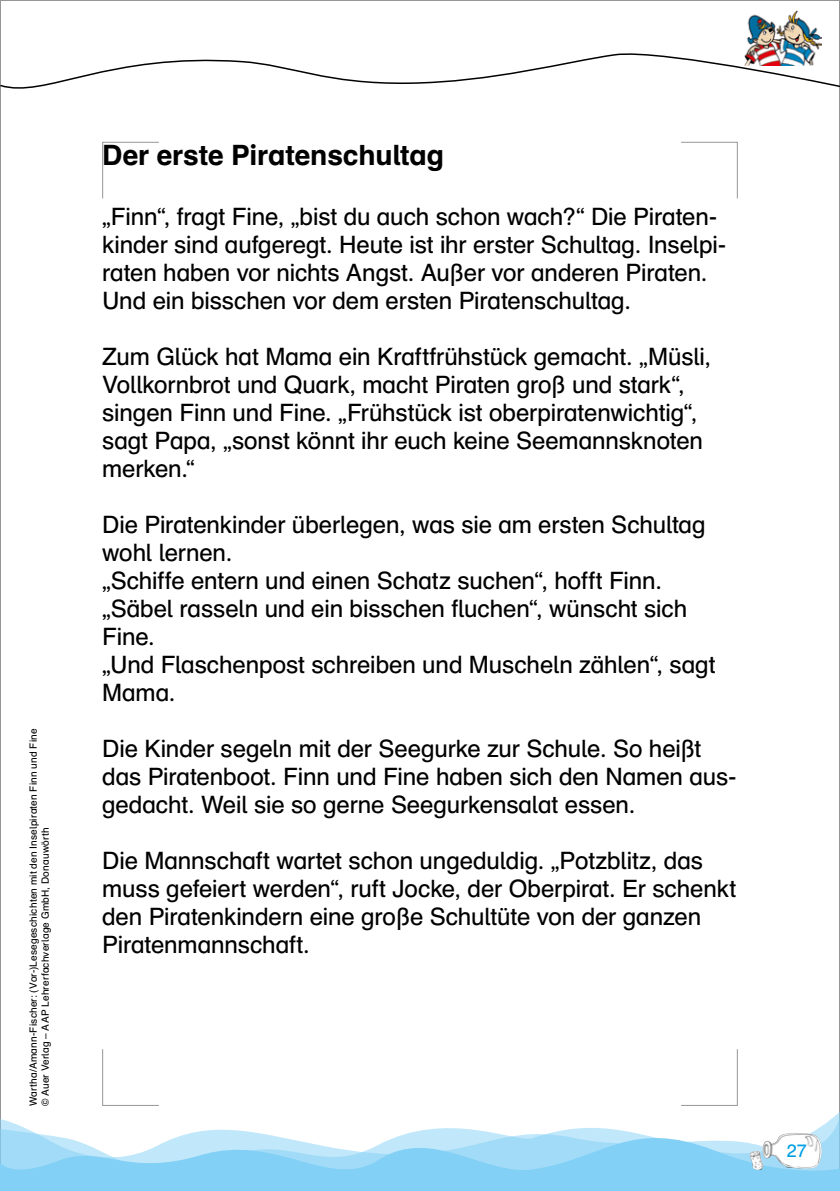
<style>
.page{position:relative;width:840px;height:1191px;background:#fff}
.page>*{position:absolute;margin:0;border:0;box-sizing:border-box;transform-origin:0 0}
.t1{font:700 28px "Auer Schulbuch";letter-spacing:-.005em;color:#000}
.t2{font:24px/28px "Auer Schulbuch";letter-spacing:-.005em;color:#000}
.t3{font:18px "Auer Schulbuch";color:#009ee3}
.t4{font:10px/12px "Auer Schulbuch";letter-spacing:.02em;color:#000}
</style>
<div class="page">
<svg style="left:102px;top:141px;width:57px;height:58px"></svg>
<svg style="left:102px;top:1049px;width:57px;height:57px"></svg>
<svg style="left:681px;top:141px;width:57px;height:58px"></svg>
<svg style="left:681px;top:1049px;width:57px;height:57px"></svg>
<svg style="left:0;top:1109px;width:839px;height:82px"></svg>
<svg style="left:0;top:1115px;width:839px;height:71px"></svg>
<img style="left:779px;top:1133px;width:14px;height:3px">
<svg style="left:0;top:48px;width:839px;height:51px"></svg>
<img style="left:743px;top:11px;width:78px;height:55px">
<p class="t4" style="left:27px;top:1106px;width:379px;rotate:-90deg">Wartha/Amann-Fischer: (Vor-)Lesegeschichten mit den Inselpiraten Finn und Fine © Auer Verlag – AAP Lehrerfachverlage GmbH, Donauwörth</p>
<p class="t1" style="left:102px;top:137px;width:343px">Der erste Piratenschultag</p>
<p class="t2" style="left:102px;top:201px;width:625px">„Finn“, fragt Fine, „bist du auch schon wach?“ Die Piraten&shy;kinder sind aufgeregt. Heute ist ihr erster Schultag. Inselpi&shy;raten haben vor nichts Angst. Außer vor anderen Piraten.<br>Und ein bisschen vor dem ersten Piratenschultag.</p>
<p class="t2" style="left:102px;top:341px;width:610px">Zum Glück hat Mama ein Kraftfrühstück gemacht. „Müsli, Vollkornbrot und Quark, macht Piraten groß und stark“, singen Finn und Fine. „Frühstück ist oberpiratenwichtig“, sagt Papa, „sonst könnt ihr euch keine Seemannsknoten merken.“</p>
<p class="t2" style="left:102px;top:509px;width:614px">Die Piratenkinder überlegen, was sie am ersten Schultag wohl lernen.<br>„Schiffe entern und einen Schatz suchen“, hofft Finn. „Säbel rasseln und ein bisschen fluchen“, wünscht sich Fine.<br>„Und Flaschenpost schreiben und Muscheln zählen“, sagt Mama.</p>
<p class="t2" style="left:102px;top:734px;width:635px">Die Kinder segeln mit der Seegurke zur Schule. So heißt das Piratenboot. Finn und Fine haben sich den Namen aus&shy;gedacht. Weil sie so gerne Seegurkensalat essen.</p>
<p class="t2" style="left:102px;top:846px;width:635px">Die Mannschaft wartet schon ungeduldig. „Potzblitz, das muss gefeiert werden“, ruft Jocke, der Oberpirat. Er schenkt den Piratenkindern eine große Schultüte von der ganzen Piratenmannschaft.</p>
<p class="t3" style="left:786px;top:1139px;width:22px">27</p>
</div>
